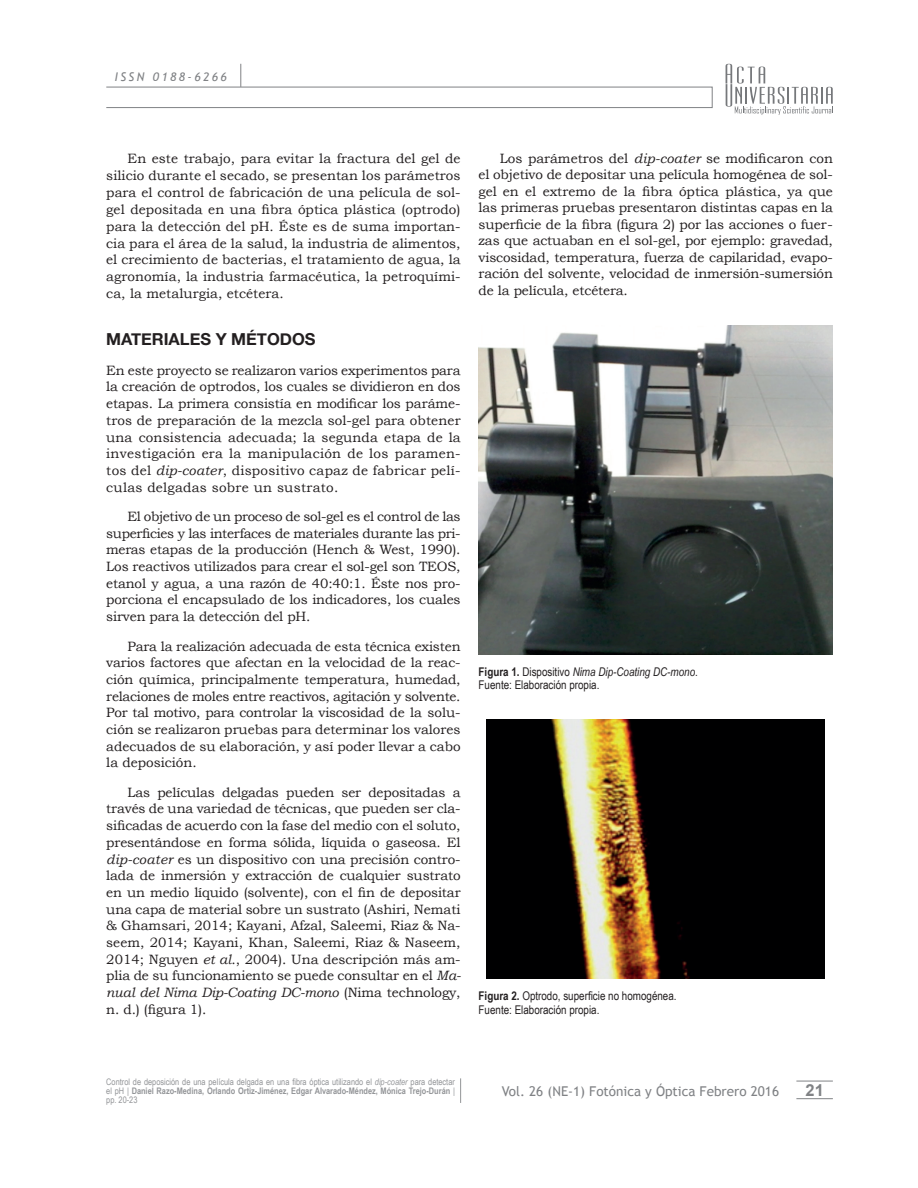
<style>
.page{position:relative;width:918px;height:1188px;background:#fff}
.page>*{position:absolute;margin:0;border:0;box-sizing:border-box;transform-origin:0 0}
.t1{font:700 16.5px "Helvetica Neue";color:#231f20}
.t2{font:700 16.5px "Arial";color:#808285}
.t3{font:13.5px/16.6px "Bookman Old Style";color:#231f20;text-align:justify}
.t4{font:13.5px "Trebuchet MS";color:#808285}
.t5{font:12px/13.5px "Arial Narrow";color:#231f20}
.t6{font:italic 12px "Trebuchet MS";letter-spacing:.2em;color:#808285}
.t7{font:9px/9px "Arial Narrow";color:#939598;text-align:justify}
.s1{font-style:italic}
.s2{font-weight:700}
</style>
<div class="page">
<hr style="left:796px;top:1081px;width:37px;height:1px;background:#808285">
<hr style="left:796px;top:1098px;width:37px;height:1px;background:#808285">
<div style="left:106px;top:87px;width:606px;height:21px;border:1px solid #808285"></div>
<svg style="left:241px;top:64px;width:1px;height:23px"></svg>
<svg style="left:726px;top:64px;width:107px;height:51px"></svg>
<svg style="left:460px;top:1078px;width:1px;height:25px"></svg>
<img style="left:479px;top:325px;width:353px;height:330px">
<img style="left:487px;top:720px;width:338px;height:259px">
<p class="t6" style="left:115px;top:70px;width:114px">ISSN 0188-6266</p>
<p class="t3" style="left:106px;top:150px;width:356px;text-indent:21px">En este trabajo, para evitar la fractura del gel de silicio durante el secado, se presentan los parámetros para el control de fabricación de una película de sol&shy;gel depositada en una fibra óptica plástica (optrodo) para la detección del pH. Éste es de suma importan&shy;cia para el área de la salud, la industria de alimentos, el crecimiento de bacterias, el tratamiento de agua, la agronomía, la industria farmacéutica, la petroquími&shy;ca, la metalurgia, etcétera.</p>
<p class="t1" style="left:106px;top:327px;width:211px">MATERIALES Y MÉTODOS</p>
<p class="t3" style="left:106px;top:362px;width:356px">En este proyecto se realizaron varios experimentos para la creación de optrodos, los cuales se dividieron en dos etapas. La primera consistía en modificar los paráme&shy;tros de preparación de la mezcla sol-gel para obtener una consistencia adecuada; la segunda etapa de la investigación era la manipulación de los paramen&shy;tos del <span class="s1">dip-coater</span>, dispositivo capaz de fabricar pelí&shy;culas delgadas sobre un sustrato.</p>
<p class="t3" style="left:106px;top:508px;width:356px;text-indent:21px">El objetivo de un proceso de sol-gel es el control de las superficies y las interfaces de materiales durante las pri&shy;meras etapas de la producción (Hench &amp; West, 1990).<br>Los reactivos utilizados para crear el sol-gel son TEOS, etanol y agua, a una razón de 40:40:1. Éste nos pro&shy;porciona el encapsulado de los indicadores, los cuales sirven para la detección del pH.</p>
<p class="t3" style="left:106px;top:638px;width:356px;text-indent:21px">Para la realización adecuada de esta técnica existen varios factores que afectan en la velocidad de la reac&shy;ción química, principalmente temperatura, humedad, relaciones de moles entre reactivos, agitación y solvente.<br>Por tal motivo, para controlar la viscosidad de la solu&shy;ción se realizaron pruebas para determinar los valores adecuados de su elaboración, y así poder llevar a cabo la deposición.</p>
<p class="t3" style="left:106px;top:784px;width:356px;text-indent:21px">Las películas delgadas pueden ser depositadas a través de una variedad de técnicas, que pueden ser cla&shy;sificadas de acuerdo con la fase del medio con el soluto, presentándose en forma sólida, líquida o gaseosa. El <span class="s1">dip-coater</span> es un dispositivo con una precisión contro&shy;lada de inmersión y extracción de cualquier sustrato en un medio líquido (solvente), con el fin de depositar una capa de material sobre un sustrato (Ashiri, Nemati &amp; Ghamsari, 2014; Kayani, Afzal, Saleemi, Riaz &amp; Na&shy;seem, 2014; Kayani, Khan, Saleemi, Riaz &amp; Naseem, 2014; Nguyen <span class="s1">et al</span>., 2004). Una descripción más am&shy;plia de su funcionamiento se puede consultar en el <span class="s1">Ma&shy;nual del Nima Dip-Coating DC-mono</span> (Nima technology, n. d.) (figura 1).</p>
<p class="t3" style="left:479px;top:150px;width:356px;text-indent:21px">Los parámetros del <span class="s1">dip-coater</span> se modificaron con el objetivo de depositar una película homogénea de sol&shy;gel en el extremo de la fibra óptica plástica, ya que las primeras pruebas presentaron distintas capas en la superficie de la fibra (figura 2) por las acciones o fuer&shy;zas que actuaban en el sol-gel, por ejemplo: gravedad, viscosidad, temperatura, fuerza de capilaridad, evapo&shy;ración del solvente, velocidad de inmersión-sumersión de la película, etcétera.</p>
<p class="t5" style="left:479px;top:665px;width:221px"><span class="s2">Figura 1.</span> Dispositivo <span class="s1">Nima Dip-Coating DC-mono</span>.<br>Fuente: Elaboración propia.</p>
<p class="t5" style="left:479px;top:989px;width:200px"><span class="s2">Figura 2.</span> Optrodo, superficie no homogénea.<br>Fuente: Elaboración propia.</p>
<p class="t7" style="left:106px;top:1077px;width:350px">Control de deposición de una película delgada en una fibra óptica utilizando el <span class="s1">dip-coater</span> para detectar el pH | <span class="s2">Daniel Razo-Medina, Orlando Ortiz-Jiménez, Edgar Alvarado-Méndez, Mónica Trejo-Durán</span> | pp. 20-23</p>
<p class="t4" style="left:502px;top:1083px;width:279px">Vol. 26 (NE-1) Fotónica y Óptica Febrero 2016</p>
<p class="t2" style="left:806px;top:1079px;width:20px">21</p>
</div>
